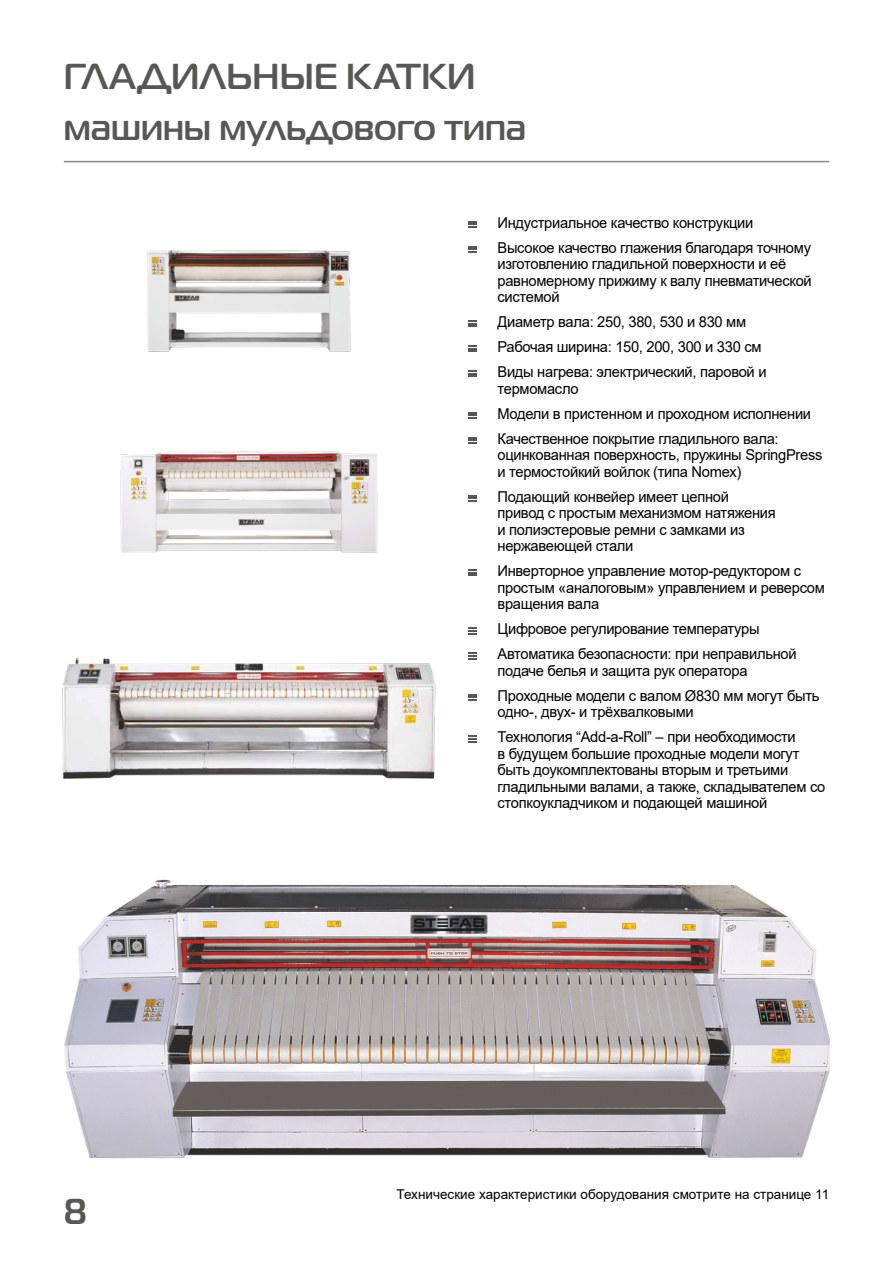
<style>
.page{position:relative;width:893px;height:1263px;background:#fff}
.page>*{position:absolute;margin:0;border:0;box-sizing:border-box;transform-origin:0 0}
.t1{font:500 36px/51px "Magistral";color:#575756}
.t2{font:15px/16.5px "Arial";letter-spacing:-.02em;color:#000}
.t3{font:13.5px "Arial";color:#000}
</style>
<div class="page">
<svg style="left:468px;top:221px;width:8px;height:7px"></svg>
<svg style="left:468px;top:246px;width:8px;height:7px"></svg>
<svg style="left:468px;top:320px;width:8px;height:7px"></svg>
<svg style="left:468px;top:345px;width:8px;height:7px"></svg>
<svg style="left:468px;top:370px;width:8px;height:7px"></svg>
<svg style="left:468px;top:412px;width:8px;height:7px"></svg>
<svg style="left:468px;top:437px;width:8px;height:7px"></svg>
<svg style="left:468px;top:495px;width:8px;height:7px"></svg>
<svg style="left:468px;top:569px;width:8px;height:7px"></svg>
<svg style="left:468px;top:627px;width:8px;height:7px"></svg>
<svg style="left:468px;top:652px;width:8px;height:7px"></svg>
<svg style="left:468px;top:694px;width:8px;height:7px"></svg>
<svg style="left:468px;top:735px;width:8px;height:7px"></svg>
<img style="left:147px;top:250px;width:204px;height:102px">
<hr style="left:64px;top:161px;width:765px;height:1px;background:#878787">
<img style="left:120px;top:451px;width:258px;height:102px">
<img style="left:62px;top:657px;width:374px;height:122px">
<img style="left:64px;top:879px;width:765px;height:280px">
<h1 class="t1" style="left:64px;top:51px;width:464px">ГЛАДИЛЬНЫЕ КАТКИ машины мульдового типа</h1>
<h1 class="t1" style="left:64px;top:1187px;width:25px">8</h1>
<p class="t2" style="left:497px;top:210px;width:315px;line-height:25px">Индустриальное качество конструкции<br>Высокое качество глажения благодаря точному</p>
<p class="t2" style="left:497px;top:256px;width:316px">изготовлению гладильной поверхности и её равномерному прижиму к валу пневматической системой</p>
<p class="t2" style="left:497px;top:309px;width:271px;line-height:25px">Диаметр вала: 250, 380, 530 и 830 мм<br>Рабочая ширина: 150, 200, 300 и 330 см<br>Виды нагрева: электрический, паровой и</p>
<p class="t2" style="left:497px;top:376px;width:315px;line-height:25px">термомасло<br>Модели в пристенном и проходном исполнении<br>Качественное покрытие гладильного вала:</p>
<p class="t2" style="left:497px;top:447px;width:326px">оцинкованная поверхность, пружины SpringPress и термостойкий войлок (типа Nomex)</p>
<p class="t2" style="left:497px;top:488px;width:280px">Подающий конвейер имеет цепной привод с простым механизмом натяжения и полиэстеровые ремни с замками из нержавеющей стали</p>
<p class="t2" style="left:497px;top:563px;width:329px">Инверторное управление мотор-редуктором с простым «аналоговым» управлением и реверсом вращения вала</p>
<p class="t2" style="left:497px;top:616px;width:301px;line-height:25px">Цифровое регулирование температуры<br>Автоматика безопасности: при неправильной</p>
<p class="t2" style="left:497px;top:658px;width:323px;line-height:25px">подаче белья и защита рук оператора<br>Проходные модели с валом Ø830 мм могут быть</p>
<p class="t2" style="left:497px;top:699px;width:300px;line-height:25px">одно-, двух- и трёхвалковыми<br>Технология “Add-a-Roll” – при необходимости</p>
<p class="t2" style="left:497px;top:745px;width:329px">в будущем большие проходные модели могут быть доукомплектованы вторым и третьими гладильными валами, а также, складывателем со стопкоукладчиком и подающей машиной</p>
<p class="t3" style="left:397px;top:1185px;width:434px">Технические характеристики оборудования смотрите на странице 11</p>
</div>
